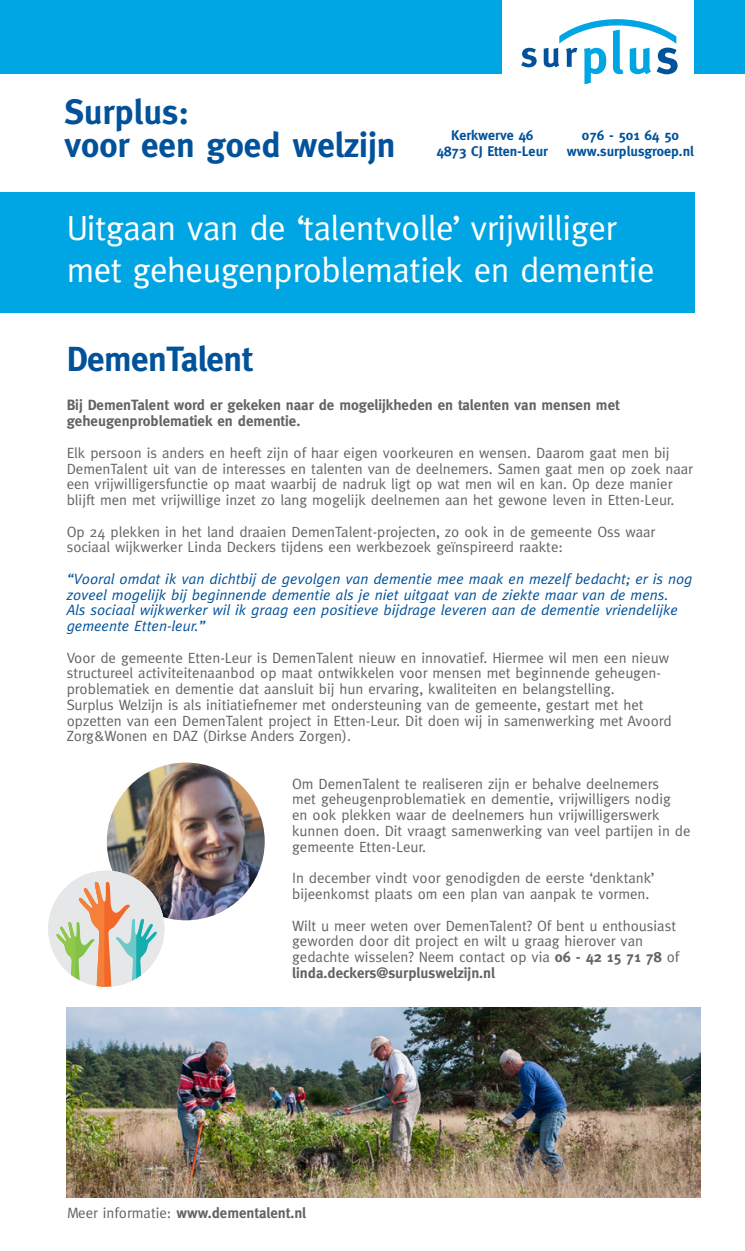
<style>
.page{position:relative;width:745px;height:1251px;background:#fff}
.page>*{position:absolute;margin:0;border:0;box-sizing:border-box;transform-origin:0 0}
.t1{font:35px/42px "Meta";letter-spacing:-.015em;color:#fff}
.t2{font:700 35px "Meta";color:#01529a}
.t3{font:14.88px/15.8px "Meta";color:#636366}
.t4{font:italic 14.88px/15.8px "Meta";color:#01529a}
.t5{font:700 14.88px/15.8px "Meta";color:#636366}
.t6{font:700 14px "Meta";color:#01529a}
.s1{font-weight:700}
.s2{font-weight:400}
</style>
<div class="page">
<div style="left:693px;top:0;width:51px;height:73px;background:#00a5e3"></div>
<div style="left:0;top:0;width:501px;height:73px;background:#00a5e3"></div>
<div style="left:0;top:192px;width:693px;height:120px;background:#00a5e3"></div>
<svg style="left:521px;top:48px;width:15px;height:19px"></svg>
<svg style="left:543px;top:19px;width:134px;height:65px"></svg>
<img style="left:67px;top:1007px;width:633px;height:190px">
<img style="left:107px;top:762px;width:157px;height:158px;border-radius:79px">
<svg style="left:48px;top:870px;width:116px;height:116px"></svg>
<p class="t2" style="left:65px;top:92px;width:126px">Surplus:</p>
<p class="t2" style="left:65px;top:125px;width:332px">voor een goed welzijn</p>
<p class="t6" style="left:450px;top:127px;width:84px">Kerkwerve 46</p>
<p class="t6" style="left:436px;top:143px;width:113px">4873 CJ Etten-Leur</p>
<p class="t6" style="left:581px;top:127px;width:99px">076 - 501 64 50</p>
<p class="t6" style="left:566px;top:143px;width:128px">www.surplusgroep.nl</p>
<p class="t1" style="left:67px;top:206px;width:589px">Uitgaan van de ‘talentvolle’ vrijwilliger met geheugenproblematiek en dementie</p>
<p class="t2" style="left:67px;top:338px;width:187px">DemenTalent</p>
<p class="t5" style="left:67px;top:397px;width:554px">Bij DemenTalent word er gekeken naar de mogelijkheden en talenten van mensen met geheugenproblematiek en dementie.</p>
<p class="t3" style="left:67px;top:444px;width:627px">Elk persoon is anders en heeft zijn of haar eigen voorkeuren en wensen. Daarom gaat men bij DemenTalent uit van de interesses en talenten van de deelnemers. Samen gaat men op zoek naar een vrijwilligersfunctie op maat waarbij de nadruk ligt op wat men wil en kan. Op deze manier blijft men met vrijwillige inzet zo lang mogelijk deelnemen aan het gewone leven in Etten-Leur.</p>
<p class="t3" style="left:67px;top:523px;width:590px">Op 24 plekken in het land draaien DemenTalent-projecten, zo ook in de gemeente Oss waar sociaal wijkwerker Linda Deckers tijdens een werkbezoek geïnspireerd raakte:</p>
<p class="t4" style="left:67px;top:570px;width:627px">“Vooral omdat ik van dichtbij de gevolgen van dementie mee maak en mezelf bedacht; er is nog zoveel mogelijk bij beginnende dementie als je niet uitgaat van de ziekte maar van de mens.<br>Als sociaal wijkwerker wil ik graag een positieve bijdrage leveren aan de dementie vriendelijke gemeente Etten-leur.”</p>
<p class="t3" style="left:67px;top:649px;width:603px">Voor de gemeente Etten-Leur is DemenTalent nieuw en innovatief. Hiermee wil men een nieuw structureel activiteitenaanbod op maat ontwikkelen voor mensen met beginnende geheugen&shy;problematiek en dementie dat aansluit bij hun ervaring, kwaliteiten en belangstelling.</p>
<p class="t3" style="left:67px;top:696px;width:606px">Surplus Welzijn is als initiatiefnemer met ondersteuning van de gemeente, gestart met het opzetten van een DemenTalent project in Etten-Leur. Dit doen wij in samenwerking met Avoord<br>Zorg&amp;Wonen en DAZ (Dirkse Anders Zorgen).</p>
<p class="t3" style="left:292px;top:775px;width:400px">Om DemenTalent te realiseren zijn er behalve deelnemers<br>met geheugenproblematiek en dementie, vrijwilligers nodig<br>en ook plekken waar de deelnemers hun vrijwilligerswerk kunnen doen. Dit vraagt samenwerking van veel partijen in de gemeente Etten-Leur.</p>
<p class="t3" style="left:292px;top:869px;width:364px">In december vindt voor genodigden de eerste ‘denktank’ bijeenkomst plaats om een plan van aanpak te vormen.</p>
<p class="t3" style="left:292px;top:917px;width:388px">Wilt u meer weten over DemenTalent? Of bent u enthousiast geworden door dit project en wilt u graag hierover van gedachte wisselen? Neem contact op via <span class="s1">06 - 42 15 71 78</span> of <span class="s1">linda.deckers@surpluswelzijn.nl</span></p>
<p class="t5" style="left:67px;top:1204px;width:240px"><span class="s2">Meer informatie:</span> www.dementalent.nl</p>
</div>
